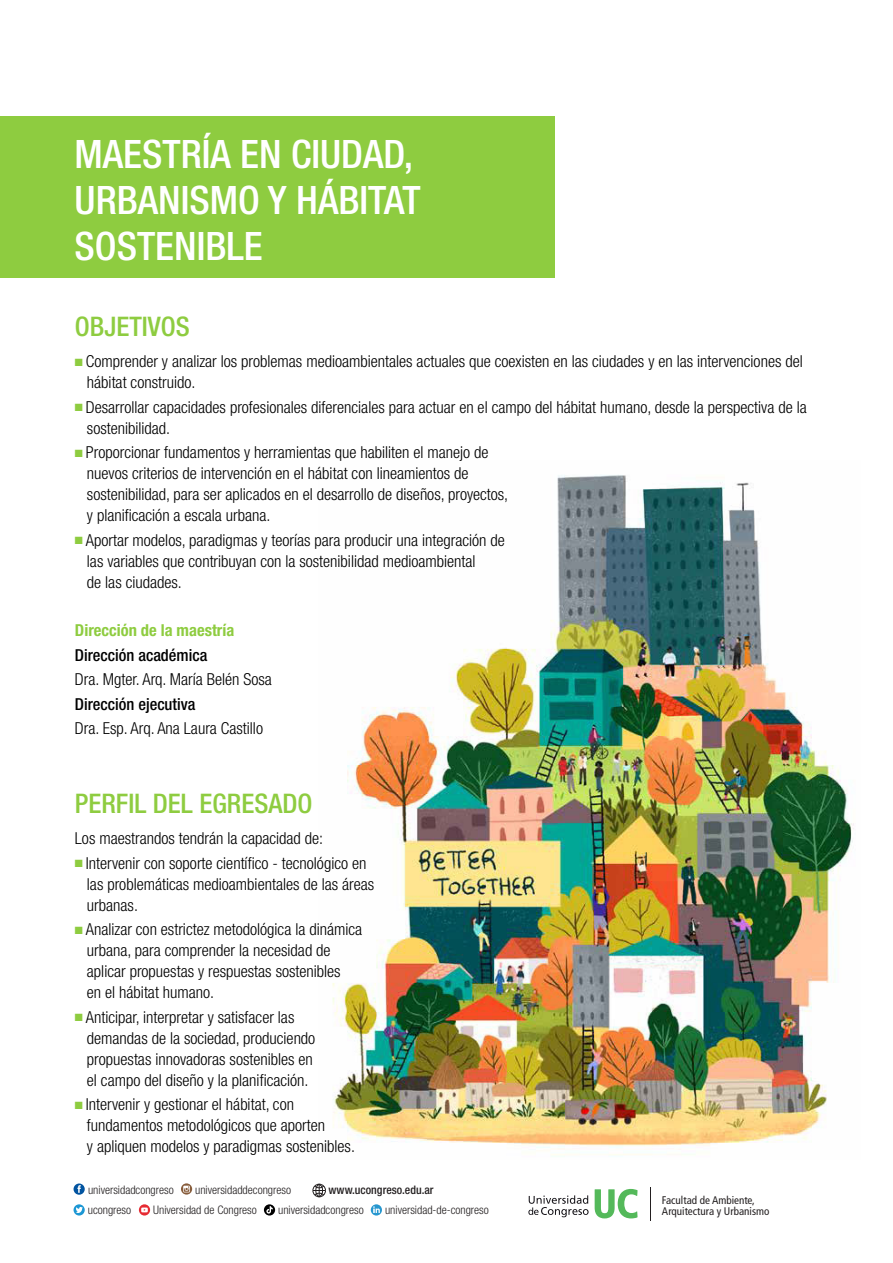
<style>
.page{position:relative;width:893px;height:1263px;background:#fff}
.page>*{position:absolute;margin:0;border:0;box-sizing:border-box;transform-origin:0 0}
.t1{font:500 condensed 39.3px/46px "Helvetica Neue LT Std";color:#fff}
.t2{font:500 condensed 27px "Helvetica Neue LT Std";color:#8ecc40}
.t3{font:300 condensed 16.5px/21px "Helvetica Neue LT Std";color:#000}
.t4{font:500 condensed 16.5px "Helvetica Neue LT Std";color:#000}
.t5{font:700 condensed 16.5px "Helvetica Neue LT Std";color:#8ecc40}
.t6{font:300 condensed 11.85px "Helvetica Neue LT Std";color:#231f20}
.t7{font:500 condensed 11.85px "Helvetica Neue LT Std";color:#231f20}
.t8{font:condensed 11.1px/10.8px "Frutiger LT Std";color:#231f20}
.s1{color:#8ecc40}
</style>
<div class="page">
<img style="left:332px;top:475px;width:522px;height:680px">
<svg style="left:595px;top:1189px;width:43px;height:29px"></svg>
<svg style="left:528px;top:1195px;width:61px;height:22px"></svg>
<svg style="left:650px;top:1187px;width:1px;height:34px"></svg>
<svg style="left:74px;top:1183px;width:11px;height:12px"></svg>
<svg style="left:181px;top:1183px;width:11px;height:11px"></svg>
<svg style="left:312px;top:1183px;width:14px;height:14px"></svg>
<svg style="left:74px;top:1204px;width:11px;height:11px"></svg>
<svg style="left:264px;top:1204px;width:11px;height:11px"></svg>
<svg style="left:139px;top:1204px;width:11px;height:11px"></svg>
<svg style="left:141px;top:1207px;width:7px;height:5px"></svg>
<div style="left:371px;top:1204px;width:11px;height:11px;background:#2797cf;border-radius:50%"></div>
<svg style="left:373px;top:1206px;width:7px;height:7px"></svg>
<div style="left:0;top:116px;width:554px;height:162px;background:#8ecc40"></div>
<h1 class="t1" style="left:75px;top:130px;width:347px">MAESTRÍA EN CIUDAD,<br>URBANISMO Y HÁBITAT<br>SOSTENIBLE</h1>
<h2 class="t2" style="left:75px;top:310px;width:116px">OBJETIVOS</h2>
<p class="t3" style="left:87px;top:351px;width:717px;text-indent:-12px"><span class="s1">■</span> Comprender y analizar los problemas medioambientales actuales que coexisten en las ciudades y en las intervenciones del hábitat construido.</p>
<p class="t3" style="left:87px;top:396px;width:721px;text-indent:-12px"><span class="s1">■</span> Desarrollar capacidades profesionales diferenciales para actuar en el campo del hábitat humano, desde la perspectiva de la sostenibilidad.</p>
<p class="t3" style="left:87px;top:442px;width:423px;text-indent:-12px"><span class="s1">■</span> Proporcionar fundamentos y herramientas que habiliten el manejo de nuevos criterios de intervención en el hábitat con lineamientos de sostenibilidad, para ser aplicados en el desarrollo de diseños, proyectos, y planificación a escala urbana.</p>
<p class="t3" style="left:87px;top:529px;width:419px;text-indent:-12px"><span class="s1">■</span> Aportar modelos, paradigmas y teorías para producir una integración de las variables que contribuyan con la sostenibilidad medioambiental<br>de las ciudades.</p>
<p class="t5" style="left:75px;top:620px;width:161px">Dirección de la maestría</p>
<p class="t4" style="left:75px;top:645px;width:134px">Dirección académica</p>
<p class="t3" style="left:75px;top:669px;width:198px">Dra. Mgter. Arq. María Belén Sosa</p>
<p class="t4" style="left:75px;top:694px;width:122px">Dirección ejecutiva</p>
<p class="t3" style="left:75px;top:718px;width:190px">Dra. Esp. Arq. Ana Laura Castillo</p>
<h2 class="t2" style="left:75px;top:787px;width:239px">PERFIL DEL EGRESADO</h2>
<p class="t3" style="left:75px;top:828px;width:250px">Los maestrandos tendrán la capacidad de:</p>
<p class="t3" style="left:87px;top:852px;width:289px;text-indent:-12px"><span class="s1">■</span> Intervenir con soporte científico - tecnológico en las problemáticas medioambientales de las áreas urbanas.</p>
<p class="t3" style="left:87px;top:919px;width:277px;text-indent:-12px"><span class="s1">■</span> Analizar con estrictez metodológica la dinámica urbana, para comprender la necesidad de aplicar propuestas y respuestas sostenibles<br>en el hábitat humano.</p>
<p class="t3" style="left:87px;top:1006px;width:230px;text-indent:-12px"><span class="s1">■</span> Anticipar, interpretar y satisfacer las demandas de la sociedad, produciendo propuestas innovadoras sostenibles en el campo del diseño y la planificación.</p>
<p class="t3" style="left:87px;top:1094px;width:270px;text-indent:-12px"><span class="s1">■</span> Intervenir y gestionar el hábitat, con fundamentos metodológicos que aporten<br>y apliquen modelos y paradigmas sostenibles.</p>
<p class="t6" style="left:88px;top:1182px;width:87px">universidadcongreso</p>
<p class="t6" style="left:195px;top:1182px;width:97px">universidaddecongreso</p>
<p class="t7" style="left:329px;top:1182px;width:107px">www.ucongreso.edu.ar</p>
<p class="t6" style="left:88px;top:1203px;width:45px">ucongreso</p>
<p class="t6" style="left:153px;top:1203px;width:105px">Universidad de Congreso</p>
<p class="t6" style="left:278px;top:1203px;width:87px">universidadcongreso</p>
<p class="t6" style="left:385px;top:1203px;width:105px">universidad-de-congreso</p>
<p class="t8" style="left:662px;top:1195px;width:109px">Facultad de Ambiente,<br>Arquitectura y Urbanismo</p>
</div>
